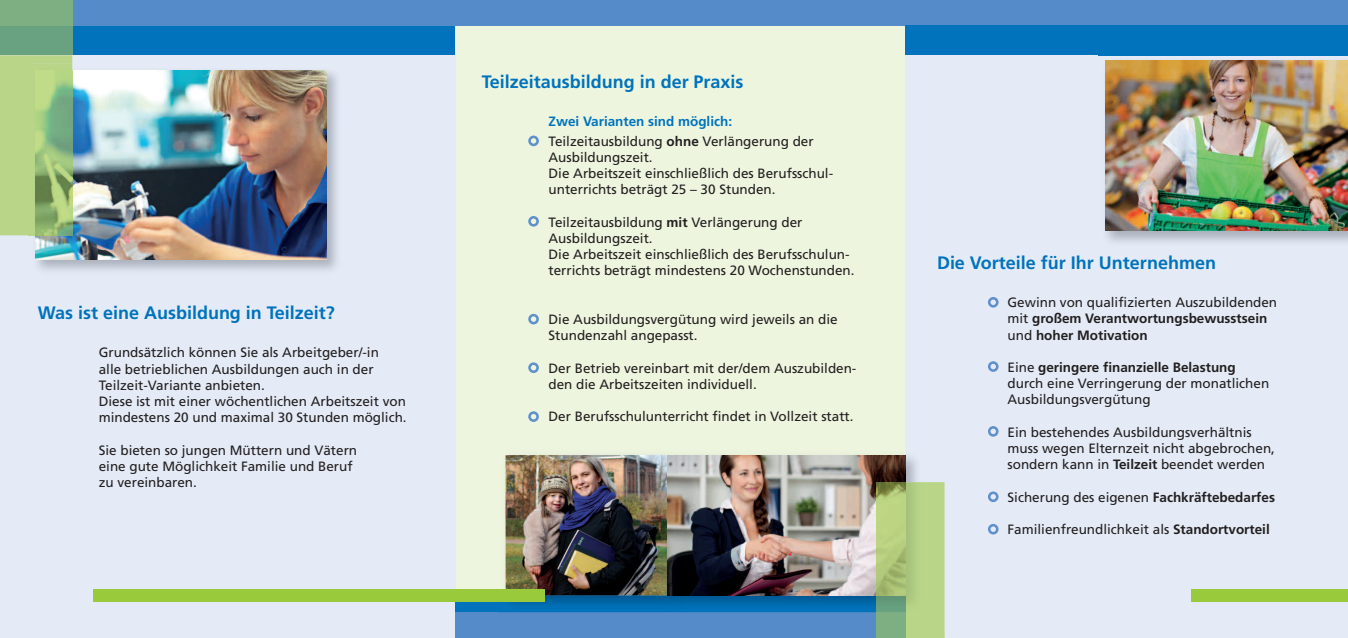
<style>
.page{position:relative;width:1348px;height:638px;background:#fff}
.page>*{position:absolute;margin:0;border:0;box-sizing:border-box;transform-origin:0 0}
.t1{font:700 18px "Frutiger";color:#0073bc}
.t2{font:13.5px/16.2px "Frutiger";color:#231f20}
.t3{font:700 13.5px/16.2px "Frutiger";color:#231f20}
.s1{font-weight:700;color:#0073bc}
.s2{font-weight:700}
.s3{font-weight:400}
</style>
<div class="page">
<div style="left:455px;top:0;width:451px;height:638px;background:#edf5df"></div>
<div style="left:906px;top:0;width:442px;height:638px;background:#e4ebf6"></div>
<div style="left:0;top:0;width:455px;height:638px;background:#e4ebf6"></div>
<img style="left:29px;top:63px;width:308px;height:207px">
<img style="left:36px;top:70px;width:290px;height:189px">
<div style="left:0;top:26px;width:455px;height:29px;background:#0073bc"></div>
<div style="left:0;top:0;width:1348px;height:26px;background:#548bc8"></div>
<div style="left:455px;top:595px;width:451px;height:30px;background:#0073bc"></div>
<div style="left:455px;top:612px;width:451px;height:26px;background:#548bc8"></div>
<div style="left:906px;top:26px;width:442px;height:29px;background:#0073bc"></div>
<div style="left:0;top:55px;width:72px;height:180px;background:#b8d588"></div>
<img style="left:29px;top:63px;width:43px;height:172px">
<div style="left:0;top:26px;width:72px;height:29px;background:#69a281"></div>
<div style="left:0;top:0;width:72px;height:26px;background:#7daf83"></div>
<div style="left:1191px;top:588px;width:157px;height:13px;background:#99ca3b"></div>
<svg style="left:528px;top:362px;width:11px;height:11px"></svg>
<svg style="left:528px;top:216px;width:11px;height:11px"></svg>
<svg style="left:528px;top:411px;width:11px;height:11px"></svg>
<svg style="left:528px;top:314px;width:11px;height:10px"></svg>
<svg style="left:528px;top:136px;width:11px;height:10px"></svg>
<svg style="left:988px;top:491px;width:10px;height:11px"></svg>
<svg style="left:988px;top:361px;width:10px;height:11px"></svg>
<svg style="left:988px;top:524px;width:10px;height:10px"></svg>
<svg style="left:988px;top:426px;width:10px;height:11px"></svg>
<svg style="left:988px;top:297px;width:10px;height:11px"></svg>
<img style="left:1099px;top:55px;width:249px;height:187px">
<img style="left:1105px;top:61px;width:243px;height:170px">
<img style="left:498px;top:595px;width:163px;height:18px">
<img style="left:505px;top:455px;width:156px;height:140px">
<img style="left:687px;top:595px;width:219px;height:17px">
<img style="left:687px;top:612px;width:219px;height:3px">
<img style="left:661px;top:595px;width:26px;height:18px">
<img style="left:661px;top:455px;width:245px;height:140px">
<div style="left:876px;top:615px;width:30px;height:23px;background:#7daf83"></div>
<svg style="left:906px;top:482px;width:38px;height:156px;background:#b5d286"></svg>
<img style="left:876px;top:482px;width:30px;height:113px">
<div style="left:94px;top:588px;width:451px;height:13px;background:#99ca3b"></div>
<h1 class="t1" style="left:38px;top:305px;width:298px">Was ist eine Ausbildung in Teilzeit?</h1>
<p class="t2" style="left:99px;top:345px;width:309px">Grundsätzlich können Sie als Arbeitgeber/-in<br>alle betrieblichen Ausbildungen auch in der Teilzeit-Variante anbieten.<br>Diese ist mit einer wöchentlichen Arbeitszeit von mindestens 20 und maximal 30 Stunden möglich.</p>
<p class="t2" style="left:99px;top:443px;width:260px">Sie bieten so jungen Müttern und Vätern eine gute Möglichkeit Familie und Beruf zu vereinbaren.</p>
<h1 class="t1" style="left:482px;top:75px;width:263px">Teilzeitausbildung in der Praxis</h1>
<p class="t2" style="left:549px;top:112px;width:267px;line-height:19.8px"><span class="s1">Zwei Varianten sind möglich:<br></span>Teilzeitausbildung <span class="s2">ohne</span> Verlängerung der</p>
<p class="t2" style="left:549px;top:150px;width:286px">Ausbildungszeit.<br>Die Arbeitszeit einschließlich des Berufsschul&shy;unterrichts beträgt 25 – 30 Stunden.</p>
<p class="t2" style="left:549px;top:215px;width:308px">Teilzeitausbildung <span class="s2">mit</span> Verlängerung der Ausbildungszeit.<br>Die Arbeitszeit einschließlich des Berufsschulun&shy;terrichts beträgt mindestens 20 Wochenstunden.</p>
<p class="t2" style="left:549px;top:312px;width:291px">Die Ausbildungsvergütung wird jeweils an die<br>Stundenzahl angepasst.</p>
<p class="t2" style="left:549px;top:361px;width:309px">Der Betrieb vereinbart mit der/dem Auszubilden&shy;den die Arbeitszeiten individuell.</p>
<p class="t2" style="left:549px;top:409px;width:307px">Der Berufsschulunterricht findet in Vollzeit statt.</p>
<h1 class="t1" style="left:937px;top:256px;width:281px">Die Vorteile für Ihr Unternehmen</h1>
<p class="t3" style="left:1007px;top:295px;width:271px"><span class="s3">Gewinn von qualifizierten Auszubildenden mit</span> großem Verantwortungsbewusstsein <span class="s3">und</span> hoher Motivation</p>
<p class="t2" style="left:1007px;top:360px;width:263px">Eine <span class="s2">geringere finanzielle Belastung </span>durch eine Verringerung der monatlichen<br>Ausbildungsvergütung</p>
<p class="t2" style="left:1007px;top:425px;width:269px">Ein bestehendes Ausbildungsverhältnis muss wegen Elternzeit nicht abgebrochen, sondern kann in <span class="s2">Teilzeit</span> beendet werden</p>
<p class="t2" style="left:1007px;top:490px;width:269px">Sicherung des eigenen <span class="s2">Fachkräftebedarfes</span></p>
<p class="t2" style="left:1007px;top:522px;width:264px">Familienfreundlichkeit als <span class="s2">Standortvorteil</span></p>
</div>
